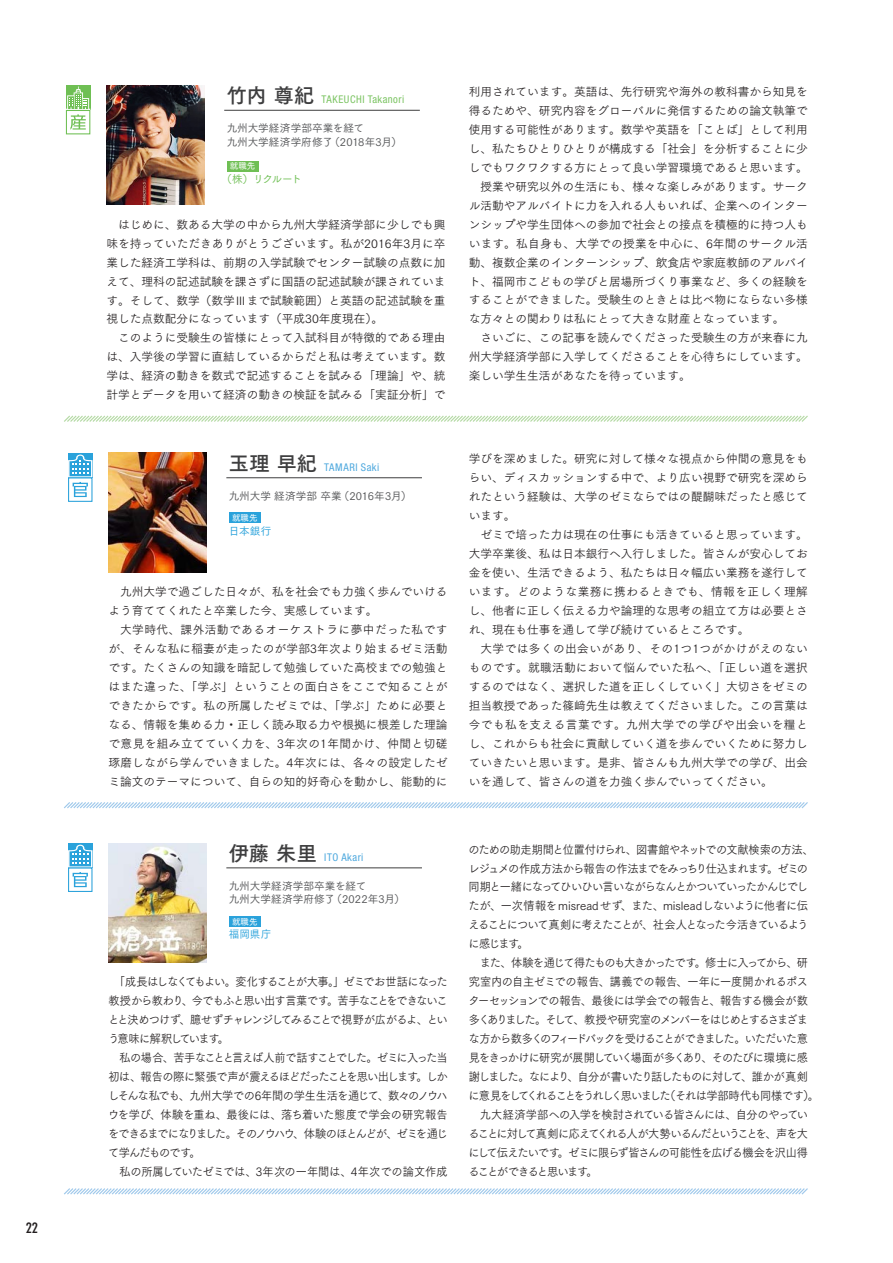
<style>
.page{position:relative;width:893px;height:1263px;background:#fff}
.page>*{position:absolute;margin:0;border:0;box-sizing:border-box;transform-origin:0 0}
.t1{font:700 condensed 14.85px "DIN Neuzeit Grotesk";color:#231f20}
.t2{font:11.7px/18.9px "Tsuku Go Pr 5 R";color:#231f20;text-align:justify}
.t3{font:11.7px/18.9px "Tsuku Go Pr 5 R";color:#231f20;text-align:justify;scale:.96 1}
.t4{font:11.7px/18.9px "Tsuku Go Pr 5 R";letter-spacing:-.07em;color:#231f20;scale:.96 1}
.t5{font:11.7px "Tsuku Go Pr 5 R";letter-spacing:-.12em;color:#231f20;scale:.96 1}
.t6{font:11.7px "Tsuku Go Pr 5 R";letter-spacing:-.135em;color:#231f20;scale:.96 1}
.t7{font:11.7px "Tsuku Go Pr 5 R";letter-spacing:-.115em;color:#231f20;scale:.96 1}
.t8{font:11.7px "Tsuku Go Pr 5 R";letter-spacing:-.13em;color:#231f20;scale:.96 1}
.t9{font:11.7px "Tsuku Go Pr 5 R";letter-spacing:-.09em;color:#231f20;scale:.96 1}
.t10{font:11.7px "Tsuku Go Pr 5 R";letter-spacing:-.105em;color:#231f20;scale:.96 1}
.t11{font:11.7px "Tsuku Go Pr 5 R";letter-spacing:-.085em;color:#231f20;scale:.96 1}
.t12{font:11.7px "Tsuku Go Pr 5 R";letter-spacing:-.095em;color:#231f20;scale:.96 1}
.t13{font:11.7px "Tsuku Go Pr 5 R";letter-spacing:-.035em;color:#231f20;scale:.96 1}
.t14{font:11.7px "Tsuku Go Pr 5 R";letter-spacing:-.02em;color:#231f20;scale:.96 1}
.t15{font:11.7px "Tsuku Go Pr 5 R";letter-spacing:-.055em;color:#231f20;scale:.96 1}
.t16{font:11.7px "Tsuku Go Pr 5 R";letter-spacing:.02em;color:#231f20}
.t17{font:10.65px/13.8px "Tsuku Go Pr 5 M";color:#57585a}
.t18{font:condensed 10.65px "Helvetica Neue";letter-spacing:.05em;color:#4fa9de}
.t19{font:condensed 10.65px "Helvetica Neue";letter-spacing:.045em;color:#7cc463}
.t20{font:10.65px "Tsuku Go Pr 5 M";letter-spacing:.005em;color:#2aa2db}
.t21{font:10.65px "Tsuku Go Pr 5 M";letter-spacing:-.135em;color:#6fbf54}
.t22{font:8.55px "Tsuku Go Pr 5 D";color:#fff}
.s1{font-family:"Tsuku Go Pro B";font-stretch:normal;font-size:20.25px;color:#3e3e3f}
</style>
<div class="page">
<div style="left:229px;top:512px;width:32px;height:11px;background:#2aa2db"></div>
<hr style="left:226px;top:477px;width:196px;height:1px;background:#3e3e3f">
<img style="left:108px;top:453px;width:99px;height:119px">
<svg style="left:68px;top:453px;width:24px;height:2px"></svg>
<svg style="left:68px;top:455px;width:24px;height:42px"></svg>
<div style="left:68px;top:477px;width:24px;height:25px;border:1px solid #2aa2db"></div>
<div style="left:229px;top:916px;width:32px;height:11px;background:#2aa2db"></div>
<hr style="left:226px;top:868px;width:196px;height:1px;background:#3e3e3f">
<img style="left:108px;top:843px;width:99px;height:119px">
<div style="left:68px;top:843px;width:24px;height:24px;background:#2aa2db"></div>
<svg style="left:68px;top:845px;width:24px;height:42px"></svg>
<div style="left:68px;top:867px;width:24px;height:25px;border:1px solid #2aa2db"></div>
<svg style="left:64px;top:802px;width:744px;height:7px"></svg>
<svg style="left:64px;top:415px;width:744px;height:7px"></svg>
<svg style="left:64px;top:1188px;width:744px;height:7px"></svg>
<div style="left:227px;top:161px;width:32px;height:10px;background:#6fbf54"></div>
<hr style="left:224px;top:110px;width:196px;height:1px;background:#3e3e3f">
<img style="left:106px;top:85px;width:98px;height:120px">
<svg style="left:66px;top:86px;width:24px;height:44px"></svg>
<div style="left:66px;top:110px;width:24px;height:24px;border:1px solid #6fbf54"></div>
<p class="t1" style="left:26px;top:1219px;width:14px">22</p>
<p class="t19" style="left:227px;top:93px;width:179px"><span class="s1">竹内 尊紀</span> TAKEUCHI Takanori</p>
<p class="t17" style="left:227px;top:120px;width:177px">九州大学経済学部卒業を経て<br>九州大学経済学府修了（2018年3月）</p>
<p class="t21" style="left:221px;top:170px;width:82px">（株）リクルート</p>
<p class="t22" style="left:230px;top:159px;width:27px">就職先</p>
<p class="t2" style="left:106px;top:214px;width:341px;text-indent:12px">はじめに、数ある大学の中から九州大学経済学部に少しでも興味を持っていただきありがとうございます。私が2016年3月に卒業した経済工学科は、前期の入学試験でセンター試験の点数に加えて、理科の記述試験を課さずに国語の記述試験が課されています。そして、数学（数学Ⅲまで試験範囲）と英語の記述試験を重視した点数配分になっています（平成30年度現在）。</p>
<p class="t2" style="left:106px;top:328px;width:341px;text-indent:12px">このように受験生の皆様にとって入試科目が特徴的である理由は、入学後の学習に直結しているからだと私は考えています。数学は、経済の動きを数式で記述することを試みる「理論」や、統計学とデータを用いて経済の動きの検証を試みる「実証分析」で</p>
<p class="t18" style="left:229px;top:461px;width:152px"><span class="s1">玉理 早紀</span> TAMARI Saki</p>
<p class="t17" style="left:229px;top:488px;width:184px">九州大学 経済学部 卒業（2016年3月）</p>
<p class="t20" style="left:229px;top:521px;width:44px">日本銀行</p>
<p class="t22" style="left:232px;top:510px;width:27px">就職先</p>
<p class="t2" style="left:108px;top:581px;width:341px;text-indent:12px">九州大学で過ごした日々が、私を社会でも力強く歩んでいけるよう育ててくれたと卒業した今、実感しています。</p>
<p class="t2" style="left:108px;top:619px;width:341px;text-indent:12px">大学時代、課外活動であるオーケストラに夢中だった私ですが、そんな私に稲妻が走ったのが学部3年次より始まるゼミ活動です。たくさんの知識を暗記して勉強していた高校までの勉強とはまた違った、「学ぶ」ということの面白さをここで知ることができたからです。私の所属したゼミでは、「学ぶ」ために必要となる、情報を集める力・正しく読み取る力や根拠に根差した理論で意見を組み立てていく力を、3年次の1年間かけ、仲間と切磋琢磨しながら学んでいきました。4年次には、各々の設定したゼミ論文のテーマについて、自らの知的好奇心を動かし、能動的に</p>
<p class="t2" style="left:469px;top:81px;width:341px">利用されています。英語は、先行研究や海外の教科書から知見を</p>
<p class="t2" style="left:469px;top:100px;width:341px">得るためや、研究内容をグローバルに発信するための論文執筆で</p>
<p class="t2" style="left:469px;top:119px;width:341px">使用する可能性があります。数学や英語を「ことば」として利用</p>
<p class="t2" style="left:469px;top:138px;width:341px">し、私たちひとりひとりが構成する「社会」を分析することに少</p>
<p class="t2" style="left:469px;top:157px;width:341px">しでもワクワクする方にとって良い学習環境であると思います。</p>
<p class="t2" style="left:480px;top:176px;width:329px">授業や研究以外の生活にも、様々な楽しみがあります。サーク</p>
<p class="t2" style="left:469px;top:195px;width:341px">ル活動やアルバイトに力を入れる人もいれば、企業へのインター</p>
<p class="t2" style="left:469px;top:214px;width:341px">ンシップや学生団体への参加で社会との接点を積極的に持つ人も</p>
<p class="t16" style="left:469px;top:233px;width:341px">います。私自身も、大学での授業を中心に、6年間のサークル活</p>
<p class="t2" style="left:469px;top:252px;width:341px">動、複数企業のインターンシップ、飲食店や家庭教師のアルバイ</p>
<p class="t2" style="left:469px;top:271px;width:341px">ト、福岡市こどもの学びと居場所づくり事業など、多くの経験を</p>
<p class="t2" style="left:469px;top:290px;width:341px">することができました。受験生のときとは比べ物にならない多様</p>
<p class="t2" style="left:469px;top:309px;width:317px">な方々との関わりは私にとって大きな財産となっています。</p>
<p class="t2" style="left:480px;top:328px;width:329px">さいごに、この記事を読んでくださった受験生の方が来春に九</p>
<p class="t2" style="left:469px;top:347px;width:341px">州大学経済学部に入学してくださることを心待ちにしています。</p>
<p class="t2" style="left:469px;top:365px;width:224px">楽しい学生生活があなたを待っています。</p>
<p class="t2" style="left:469px;top:449px;width:341px">学びを深めました。研究に対して様々な視点から仲間の意見をもらい、ディスカッションする中で、より広い視野で研究を深められたという経験は、大学のゼミならではの醍醐味だったと感じています。</p>
<p class="t2" style="left:469px;top:524px;width:341px;text-indent:12px">ゼミで培った力は現在の仕事にも活きていると思っています。大学卒業後、私は日本銀行へ入行しました。皆さんが安心してお金を使い、生活できるよう、私たちは日々幅広い業務を遂行しています。どのような業務に携わるときでも、情報を正しく理解し、他者に正しく伝える力や論理的な思考の組立て方は必要とされ、現在も仕事を通して学び続けているところです。</p>
<p class="t2" style="left:469px;top:638px;width:341px;text-indent:12px">大学では多くの出会いがあり、その1つ1つがかけがえのないものです。就職活動において悩んでいた私へ、「正しい道を選択するのではなく、選択した道を正しくしていく」大切さをゼミの担当教授であった篠﨑先生は教えてくださいました。この言葉は今でも私を支える言葉です。九州大学での学びや出会いを糧とし、これからも社会に貢献していく道を歩んでいくために努力していきたいと思います。是非、皆さんも九州大学での学び、出会いを通して、皆さんの道を力強く歩んでいってください。</p>
<p class="t18" style="left:229px;top:851px;width:136px"><span class="s1">伊藤 朱里</span> ITO Akari</p>
<p class="t17" style="left:229px;top:878px;width:178px">九州大学経済学部卒業を経て<br>九州大学経済学府修了（2022年3月）</p>
<p class="t20" style="left:229px;top:925px;width:44px">福岡県庁</p>
<p class="t22" style="left:232px;top:914px;width:27px">就職先</p>
<p class="t3" style="left:108px;top:971px;width:355px;text-indent:6px">「成長はしなくてもよい。変化することが大事。」ゼミでお世話になった教授から教わり、今でもふと思い出す言葉です。苦手なことをできないことと決めつけず、臆せずチャレンジしてみることで視野が広がるよ、という意味に解釈しています。</p>
<p class="t3" style="left:108px;top:1047px;width:355px;text-indent:12px">私の場合、苦手なことと言えば人前で話すことでした。ゼミに入った当初は、報告の際に緊張で声が震えるほどだったことを思い出します。しかしそんな私でも、九州大学での6年間の学生生活を通じて、数々のノウハウを学び、体験を重ね、最後には、落ち着いた態度で学会の研究報告をできるまでになりました。そのノウハウ、体験のほとんどが、ゼミを通じて学んだものです。</p>
<p class="t3" style="left:120px;top:1161px;width:343px">私の所属していたゼミでは、3年次の一年間は、4年次での論文作成</p>
<p class="t4" style="left:468px;top:839px;width:361px">のための助走期間と位置付けられ、図書館やネットでの文献検索の方法、レジュメの作成方法から報告の作法までをみっちり仕込まれます。ゼミの同期と一緒になってひいひい言いながらなんとかついていったかんじでしたが、一次情報をmisreadせず、また、misleadしないように他者に伝えることについて真剣に考えたことが、社会人となった今活きているように感じます。</p>
<p class="t12" style="left:480px;top:953px;width:343px">また、体験を通じて得たものも大きかったです。修士に入ってから、研</p>
<p class="t14" style="left:469px;top:972px;width:355px">究室内の自主ゼミでの報告、講義での報告、一年に一度開かれるポス</p>
<p class="t13" style="left:469px;top:991px;width:355px">ターセッションでの報告、最後には学会での報告と、報告する機会が数</p>
<p class="t6" style="left:469px;top:1010px;width:355px">多くありました。そして、教授や研究室のメンバーをはじめとするさまざま</p>
<p class="t7" style="left:469px;top:1028px;width:355px">な方から数多くのフィードバックを受けることができました。いただいた意</p>
<p class="t9" style="left:469px;top:1047px;width:355px">見をきっかけに研究が展開していく場面が多くあり、そのたびに環境に感</p>
<p class="t10" style="left:469px;top:1066px;width:355px">謝しました。なにより、自分が書いたり話したものに対して、誰かが真剣</p>
<p class="t5" style="left:469px;top:1085px;width:367px">に意見をしてくれることをうれしく思いました（それは学部時代も同様です）。</p>
<p class="t15" style="left:480px;top:1104px;width:343px">九大経済学部への入学を検討されている皆さんには、自分のやってい</p>
<p class="t8" style="left:469px;top:1123px;width:355px">ることに対して真剣に応えてくれる人が大勢いるんだということを、声を大</p>
<p class="t11" style="left:469px;top:1142px;width:355px">にして伝えたいです。ゼミに限らず皆さんの可能性を広げる機会を沢山得</p>
<p class="t5" style="left:469px;top:1161px;width:136px">ることができると思います。</p>
</div>
